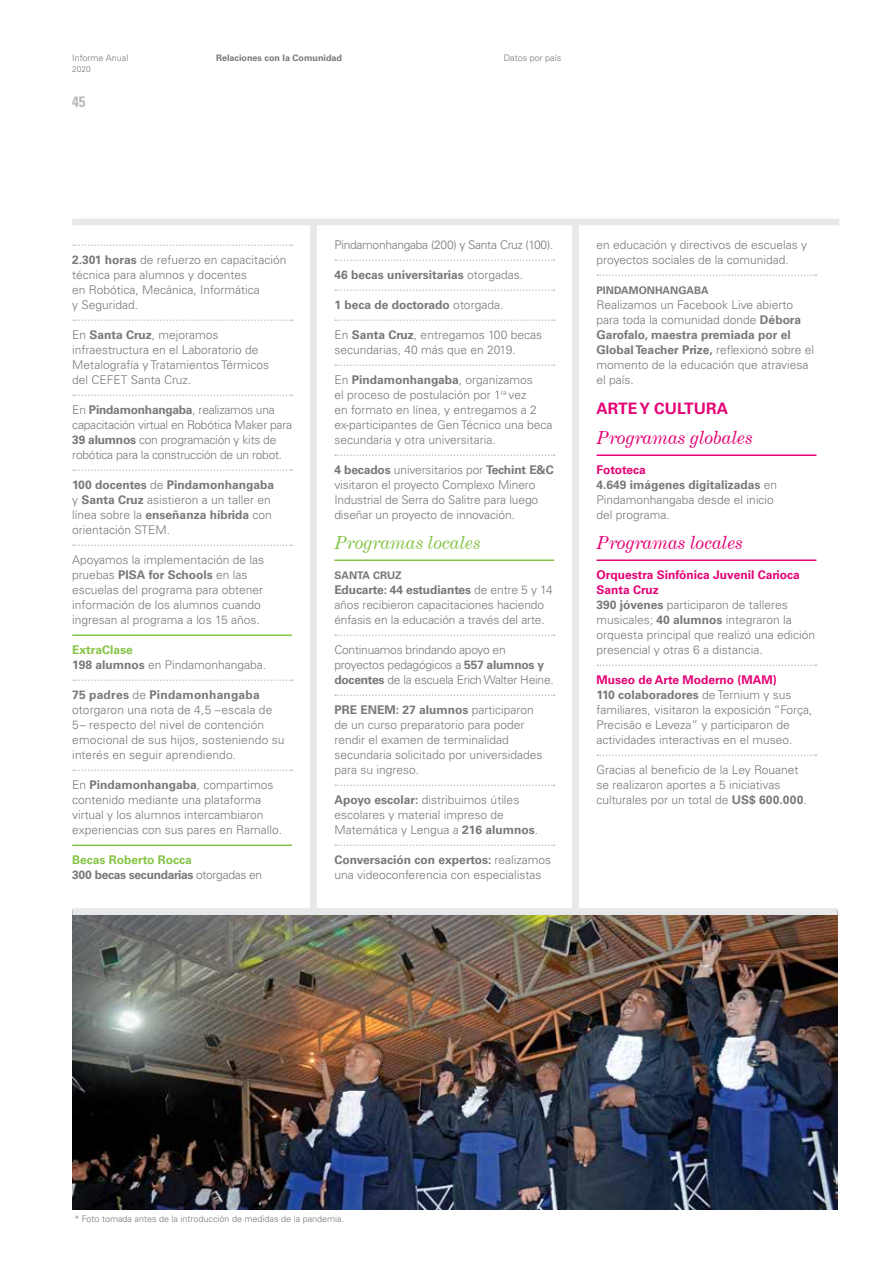
<style>
.page{position:relative;width:893px;height:1263px;background:#fff}
.page>*{position:absolute;margin:0;border:0;box-sizing:border-box;transform-origin:0 0}
.t1{font:italic 18px "Century Expanded BT";color:#e40375}
.t2{font:italic 18px "Century Expanded BT";color:#85c446}
.t3{font:700 15.75px "Univers LT Std";color:#e40375}
.t4{font:700 condensed 15px "Univers LT Std";color:#b7b9bb}
.t5{font:300 12px/15px "Univers LT Std";color:#77787b}
.t6{font:300 12px/15px "Univers LT Std";letter-spacing:-.02em;color:#77787b}
.t7{font:700 12px "Univers LT Std";color:#77787b}
.t8{font:700 12px/15px "Univers LT Std";letter-spacing:-.025em;color:#77787b}
.t9{font:300 12px "Univers LT Std";letter-spacing:-.025em;color:#77787b}
.t10{font:700 10.5px "Univers LT Std";color:#77787b}
.t11{font:300 9px "Univers LT Std";color:#77787b}
.t12{font:700 9px "Univers LT Std";color:#77787b}
.t13{font:300 8.25px "Univers LT Std";color:#77787b}
.s1{font-weight:700}
.s2{font-weight:700;color:#85c446}
.s3{color:#85c446}
.s4{font-weight:300}
.s5{font-weight:700;color:#e40375}
</style>
<div class="page">
<div style="left:72px;top:219px;width:767px;height:6px;background:#e8e8e9"></div>
<div style="left:310px;top:221px;width:7px;height:694px;background:#e8e8e9"></div>
<svg style="left:73px;top:244px;width:219px;height:2px"></svg>
<svg style="left:73px;top:319px;width:219px;height:2px"></svg>
<svg style="left:73px;top:394px;width:219px;height:2px"></svg>
<svg style="left:73px;top:469px;width:219px;height:2px"></svg>
<svg style="left:73px;top:544px;width:219px;height:2px"></svg>
<hr style="left:72px;top:634px;width:220px;height:2px;background:#85c446">
<svg style="left:73px;top:679px;width:219px;height:2px"></svg>
<svg style="left:73px;top:769px;width:219px;height:2px"></svg>
<hr style="left:72px;top:844px;width:220px;height:2px;background:#85c446">
<svg style="left:335px;top:259px;width:219px;height:2px"></svg>
<svg style="left:335px;top:289px;width:219px;height:2px"></svg>
<svg style="left:335px;top:319px;width:219px;height:2px"></svg>
<svg style="left:335px;top:364px;width:219px;height:2px"></svg>
<svg style="left:335px;top:454px;width:219px;height:2px"></svg>
<hr style="left:334px;top:559px;width:220px;height:2px;background:#85c446">
<svg style="left:335px;top:634px;width:219px;height:2px"></svg>
<svg style="left:335px;top:694px;width:219px;height:2px"></svg>
<svg style="left:335px;top:784px;width:219px;height:2px"></svg>
<svg style="left:335px;top:844px;width:219px;height:2px"></svg>
<div style="left:572px;top:221px;width:7px;height:988px;background:#e8e8e9"></div>
<svg style="left:597px;top:274px;width:220px;height:2px"></svg>
<hr style="left:597px;top:454px;width:219px;height:2px;background:#e40375">
<hr style="left:597px;top:559px;width:219px;height:2px;background:#e40375">
<svg style="left:597px;top:664px;width:220px;height:2px"></svg>
<svg style="left:597px;top:754px;width:220px;height:2px"></svg>
<img style="left:72px;top:915px;width:766px;height:294px">
<div style="left:72px;top:908px;width:766px;height:7px;background:#e7e8e9"></div>
<p class="t11" style="left:72px;top:53px;width:58px">Informe Anual</p>
<p class="t11" style="left:504px;top:53px;width:59px">Datos por país</p>
<p class="t13" style="left:72px;top:64px;width:20px">2020</p>
<p class="t12" style="left:216px;top:53px;width:128px">Relaciones con la Comunidad</p>
<p class="t4" style="left:72px;top:92px;width:15px">45</p>
<p class="t5" style="left:72px;top:252px;width:216px"><span class="s1">2.301 horas</span> de refuerzo en capacitación técnica para alumnos y docentes<br>en Robótica, Mecánica, Informática<br>y Seguridad.</p>
<p class="t5" style="left:72px;top:327px;width:198px">En <span class="s1">Santa Cruz</span>, mejoramos infraestructura en el Laboratorio de<br>Metalografía y Tratamientos Térmicos del CEFET Santa Cruz.</p>
<p class="t6" style="left:72px;top:402px;width:221px">En <span class="s1">Pindamonhangaba</span>, realizamos una capacitación virtual en Robótica Maker para <span class="s1">39 alumnos</span> con programación y kits de robótica para la construcción de un robot.</p>
<p class="t5" style="left:72px;top:477px;width:203px"><span class="s1">100 docentes</span> de <span class="s1">Pindamonhangaba </span>y <span class="s1">Santa Cruz</span> asistieron a un taller en línea sobre la <span class="s1">enseñanza híbrida</span> con orientación STEM.</p>
<p class="t5" style="left:72px;top:552px;width:193px">Apoyamos la implementación de las pruebas <span class="s1">PISA for Schools</span> en las escuelas del programa para obtener información de los alumnos cuando ingresan al programa a los 15 años.</p>
<p class="t5" style="left:72px;top:642px;width:195px"><span class="s2">ExtraClase<br></span><span class="s1">198 alumnos</span> en Pindamonhangaba.</p>
<p class="t5" style="left:72px;top:687px;width:214px"><span class="s1">75 padres</span> de <span class="s1">Pindamonhangaba </span>otorgaron una nota de 4,5 –escala de 5– respecto del nivel de contención emocional de sus hijos, sosteniendo su interés en seguir aprendiendo.</p>
<p class="t5" style="left:72px;top:777px;width:211px">En <span class="s1">Pindamonhangaba</span>, compartimos contenido mediante una plataforma virtual y los alumnos intercambiaron experiencias con sus pares en Ramallo.</p>
<p class="t8" style="left:72px;top:852px;width:191px"><span class="s3">Becas Roberto Rocca<br></span>300 becas secundarias <span class="s4">otorgadas en</span></p>
<p class="t9" style="left:334px;top:237px;width:220px">Pindamonhangaba (200) y Santa Cruz (100).</p>
<p class="t7" style="left:334px;top:268px;width:190px">46 becas universitarias <span class="s4">otorgadas.</span></p>
<p class="t7" style="left:334px;top:298px;width:170px">1 beca de doctorado <span class="s4">otorgada.</span></p>
<p class="t5" style="left:334px;top:327px;width:209px">En <span class="s1">Santa Cruz</span>, entregamos 100 becas secundarias, 40 más que en 2019.</p>
<p class="t5" style="left:334px;top:372px;width:220px">En <span class="s1">Pindamonhangaba</span>, organizamos<br>el proceso de postulación por 1<sup>ra</sup> vez<br>en formato en línea, y entregamos a 2 ex-participantes de Gen Técnico una beca secundaria y otra universitaria.</p>
<p class="t5" style="left:334px;top:462px;width:221px"><span class="s1">4 becados</span> universitarios por <span class="s1">Techint E&amp;C </span>visitaron el proyecto Complexo Minero Industrial de Serra do Salitre para luego diseñar un proyecto de innovación.</p>
<h1 class="t2" style="left:334px;top:531px;width:148px">Programas locales</h1>
<p class="t10" style="left:334px;top:569px;width:69px">SANTA CRUZ</p>
<p class="t5" style="left:334px;top:582px;width:220px"><span class="s1">Educarte: 44 estudiantes</span> de entre 5 y 14 años recibieron capacitaciones haciendo énfasis en la educación a través del arte.</p>
<p class="t6" style="left:334px;top:642px;width:221px">Continuamos brindando apoyo en proyectos pedagógicos a <span class="s1">557 alumnos y docentes</span> de la escuela Erich Walter Heine.</p>
<p class="t5" style="left:334px;top:702px;width:210px"><span class="s1">PRE ENEM: 27 alumnos</span> participaron de un curso preparatorio para poder rendir el examen de terminalidad secundaria solicitado por universidades para su ingreso.</p>
<p class="t5" style="left:334px;top:792px;width:205px"><span class="s1">Apoyo escolar:</span> distribuimos útiles escolares y material impreso de<br>Matemática y Lengua a <span class="s1">216 alumnos</span>.</p>
<p class="t5" style="left:334px;top:852px;width:218px"><span class="s1">Conversación con expertos:</span> realizamos una videoconferencia con especialistas</p>
<p class="t5" style="left:597px;top:237px;width:212px">en educación y directivos de escuelas y proyectos sociales de la comunidad.</p>
<p class="t10" style="left:597px;top:284px;width:114px">PINDAMONHANGABA</p>
<p class="t5" style="left:597px;top:297px;width:219px">Realizamos un Facebook Live abierto para toda la comunidad donde <span class="s1">Débora<br>Garofalo, maestra premiada por el<br>Global Teacher Prize,</span> reflexionó sobre el momento de la educación que atraviesa el país.</p>
<h2 class="t3" style="left:597px;top:399px;width:133px">ARTE Y CULTURA</h2>
<h1 class="t1" style="left:597px;top:426px;width:158px">Programas globales</h1>
<p class="t5" style="left:597px;top:462px;width:182px"><span class="s5">Fototeca<br></span><span class="s1">4.649 imágenes digitalizadas</span> en<br>Pindamonhangaba desde el inicio del programa.</p>
<h1 class="t1" style="left:597px;top:531px;width:148px">Programas locales</h1>
<p class="t5" style="left:597px;top:567px;width:220px"><span class="s5">Orquestra Sinfônica Juvenil Carioca Santa Cruz<br></span><span class="s1">390 jóvenes</span> participaron de talleres musicales; <span class="s1">40 alumnos</span> integraron la orquesta principal que realizó una edición presencial y otras 6 a distancia.</p>
<p class="t5" style="left:597px;top:672px;width:218px"><span class="s5">Museo de Arte Moderno (MAM)<br></span><span class="s1">110 colaboradores</span> de Ternium y sus familiares, visitaron la exposición “Força, Precisão e Leveza” y participaron de actividades interactivas en el museo.</p>
<p class="t5" style="left:597px;top:762px;width:212px">Gracias al beneficio de la Ley Rouanet se realizaron aportes a 5 iniciativas culturales por un total de <span class="s1">US$ 600.000</span>.</p>
<p class="t11" style="left:74px;top:1213px;width:271px">* Foto tomada antes de la introducción de medidas de la pandemia.</p>
</div>
